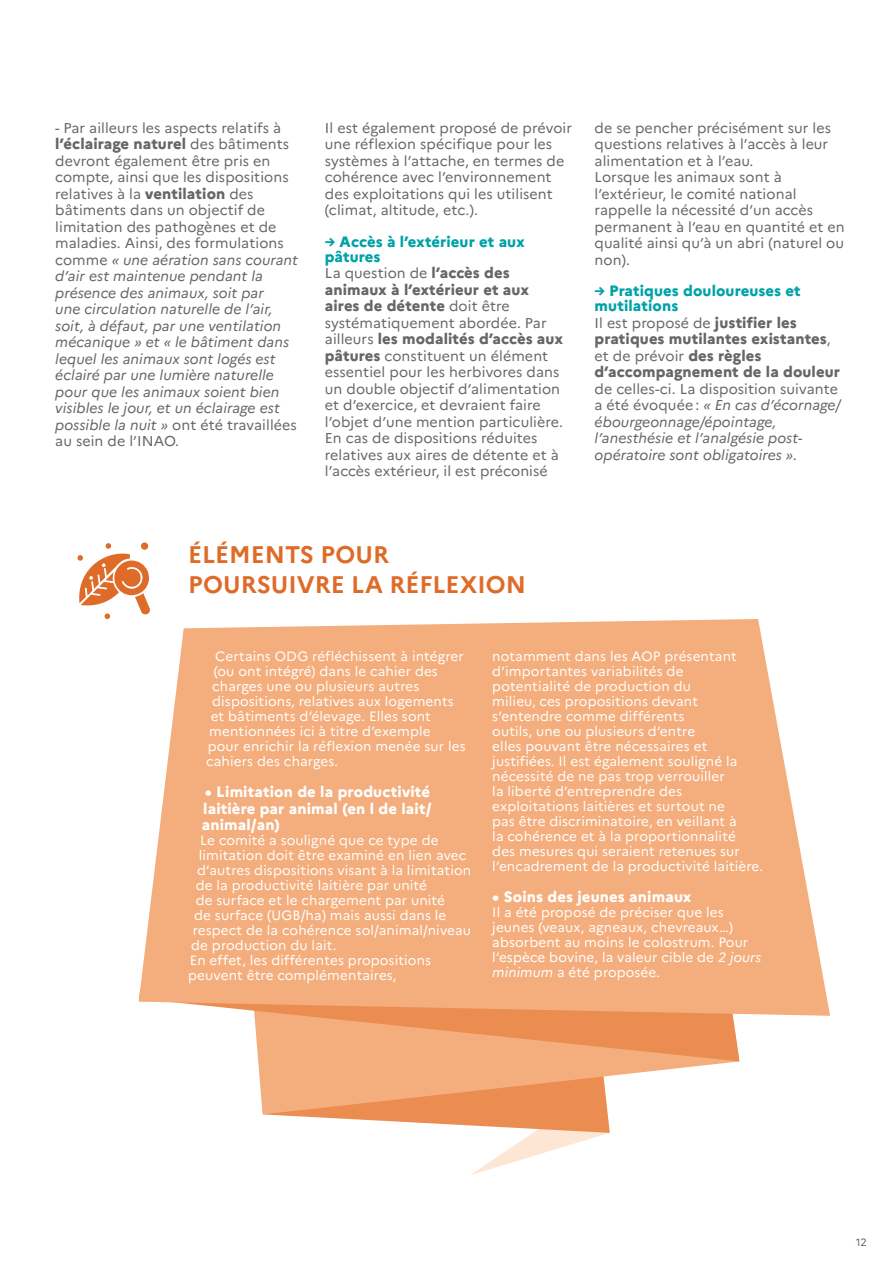
<style>
.page{position:relative;width:893px;height:1263px;background:#fff}
.page>*{position:absolute;margin:0;border:0;box-sizing:border-box;transform-origin:0 0}
.t1{font:700 24px/30px "Marianne";color:#de6b28}
.t2{font:800 15px/16.5px "Marianne";letter-spacing:.005em;color:#666}
.t3{font:800 15px/16.5px "Marianne";letter-spacing:.01em;color:#fff;text-align:justify}
.t4{font:800 15px/15px "Marianne";letter-spacing:.005em;color:#00a2a7}
.t5{font:14.25px/16.5px "Marianne";letter-spacing:.005em;color:#666}
.t6{font:italic 14.25px/16.5px "Marianne";letter-spacing:.005em;color:#666}
.t7{font:13.5px/15px "Marianne";letter-spacing:.01em;color:#fff}
.t8{font:10.5px "Marianne";color:#666}
.s1{font-weight:400;font-size:14.25px}
.s2{font-style:normal}
.s3{font-weight:800;font-style:normal;font-size:15px}
.s4{font-size:13.5px}
.s5{font-weight:800;font-size:15px}
.s6{font-style:italic}
</style>
<div class="page">
<svg style="left:263px;top:1114px;width:347px;height:61px"></svg>
<svg style="left:258px;top:1061px;width:481px;height:53px;fill:#f4ad7c"></svg>
<svg style="left:254px;top:1016px;width:485px;height:45px;background:#f09f6a"></svg>
<svg style="left:139px;top:619px;width:691px;height:397px;background:#f4b488"></svg>
<svg style="left:77px;top:543px;width:73px;height:76px"></svg>
<p class="t5" style="left:55px;top:118px;width:227px">- Par ailleurs les aspects relatifs à</p>
<p class="t2" style="left:55px;top:134px;width:236px">l’éclairage naturel <span class="s1">des bâtiments</span></p>
<p class="t6" style="left:55px;top:151px;width:244px"><span class="s2">devront également être pris en compte, ainsi que les dispositions relatives à la</span> <span class="s3">ventilation</span> <span class="s2">des bâtiments dans un objectif de limitation des pathogènes et de maladies. Ainsi, des formulations comme</span> « une aération sans courant d’air est maintenue pendant la présence des animaux, soit par<br>une circulation naturelle de l’air, soit, à défaut, par une ventilation mécanique » et « le bâtiment dans lequel les animaux sont logés est éclairé par une lumière naturelle pour que les animaux soient bien visibles le jour, et un éclairage est possible la nuit » <span class="s2">ont été travaillées au sein de l’INAO.</span></p>
<p class="t5" style="left:325px;top:118px;width:249px">Il est également proposé de prévoir une réflexion spécifique pour les systèmes à l’attache, en termes de cohérence avec l’environnement des exploitations qui les utilisent (climat, altitude, etc.).</p>
<p class="t4" style="left:325px;top:233px;width:201px"><span class="s4">→</span> Accès à l’extérieur et aux pâtures</p>
<p class="t5" style="left:325px;top:264px;width:186px">La question de <span class="s5">l’accès des</span></p>
<p class="t2" style="left:325px;top:280px;width:206px">animaux à l’extérieur et aux aires de détente <span class="s1">doit être</span></p>
<p class="t5" style="left:325px;top:313px;width:223px">systématiquement abordée. Par</p>
<p class="t2" style="left:325px;top:329px;width:240px"><span class="s1">ailleurs</span> les modalités d’accès aux</p>
<p class="t5" style="left:325px;top:346px;width:240px"><span class="s5">pâtures</span> constituent un élément essentiel pour les herbivores dans un double objectif d’alimentation et d’exercice, et devraient faire l’objet d’une mention particulière.<br>En cas de dispositions réduites relatives aux aires de détente et à l’accès extérieur, il est préconisé</p>
<p class="t5" style="left:595px;top:118px;width:252px">de se pencher précisément sur les questions relatives à l’accès à leur alimentation et à l’eau.<br>Lorsque les animaux sont à l’extérieur, le comité national rappelle la nécessité d’un accès permanent à l’eau en quantité et en qualité ainsi qu’à un abri (naturel ou non).</p>
<p class="t4" style="left:595px;top:282px;width:208px"><span class="s4">→</span> Pratiques douloureuses et mutilations</p>
<p class="t5" style="left:595px;top:313px;width:204px">Il est proposé de <span class="s5">justifier les</span></p>
<p class="t2" style="left:595px;top:329px;width:238px">pratiques mutilantes existantes<span class="s1">,</span></p>
<p class="t5" style="left:595px;top:346px;width:168px">et de prévoir <span class="s5">des règles</span></p>
<p class="t2" style="left:595px;top:362px;width:247px">d’accompagnement de la douleur</p>
<p class="t6" style="left:595px;top:379px;width:248px"><span class="s2">de celles-ci. La disposition suivante a été évoquée :</span> « En cas d’écornage/ ébourgeonnage/épointage, l’anesthésie et l’analgésie post&shy;opératoire sont obligatoires ».</p>
<h1 class="t1" style="left:188px;top:538px;width:339px">ÉLÉMENTS POUR<br>POURSUIVRE LA RÉFLEXION</h1>
<p class="t7" style="left:215px;top:647px;width:250px">Certains ODG réfléchissent à intégrer</p>
<p class="t7" style="left:214px;top:662px;width:226px">(ou ont intégré) dans le cahier des</p>
<p class="t7" style="left:212px;top:677px;width:209px">charges une ou plusieurs autres</p>
<p class="t7" style="left:212px;top:692px;width:243px">dispositions, relatives aux logements</p>
<p class="t7" style="left:211px;top:707px;width:222px">et bâtiments d’élevage. Elles sont</p>
<p class="t7" style="left:209px;top:722px;width:223px">mentionnées ici à titre d’exemple</p>
<p class="t7" style="left:208px;top:737px;width:260px">pour enrichir la réflexion menée sur les</p>
<p class="t7" style="left:206px;top:752px;width:133px">cahiers des charges.</p>
<p class="t3" style="left:202px;top:782px;width:231px">• Limitation de la productivité laitière par animal (en l de lait/ animal/an)</p>
<p class="t7" style="left:200px;top:832px;width:240px">Le comité a souligné que ce type de</p>
<p class="t7" style="left:199px;top:847px;width:269px">limitation doit être examiné en lien avec</p>
<p class="t7" style="left:197px;top:862px;width:276px">d’autres dispositions visant à la limitation</p>
<p class="t7" style="left:196px;top:877px;width:233px">de la productivité laitière par unité</p>
<p class="t7" style="left:196px;top:892px;width:251px">de surface et le chargement par unité</p>
<p class="t7" style="left:194px;top:907px;width:254px">de surface (UGB/ha) mais aussi dans le</p>
<p class="t7" style="left:193px;top:922px;width:280px">respect de la cohérence sol/animal/niveau</p>
<p class="t7" style="left:191px;top:937px;width:147px">de production du lait.</p>
<p class="t7" style="left:190px;top:952px;width:243px">En effet, les différentes propositions</p>
<p class="t7" style="left:188px;top:967px;width:210px">peuvent être complémentaires,</p>
<p class="t7" style="left:492px;top:647px;width:272px">notamment dans les AOP présentant d’importantes variabilités de potentialité de production du<br>milieu, ces propositions devant s’entendre comme différents<br>outils, une ou plusieurs d’entre<br>elles pouvant être nécessaires et justifiées. Il est également souligné la nécessité de ne pas trop verrouiller<br>la liberté d’entreprendre des exploitations laitières et surtout ne<br>pas être discriminatoire, en veillant à<br>la cohérence et à la proportionnalité<br>des mesures qui seraient retenues sur l’encadrement de la productivité laitière.</p>
<p class="t3" style="left:492px;top:887px;width:201px">• Soins des jeunes animaux</p>
<p class="t7" style="left:492px;top:904px;width:271px">Il a été proposé de préciser que les jeunes (veaux, agneaux, chevreaux…) absorbent au moins le colostrum. Pour l’espèce bovine, la valeur cible de <span class="s6">2 jours minimum</span> a été proposée.</p>
<p class="t8" style="left:856px;top:1234px;width:13px">12</p>
</div>
